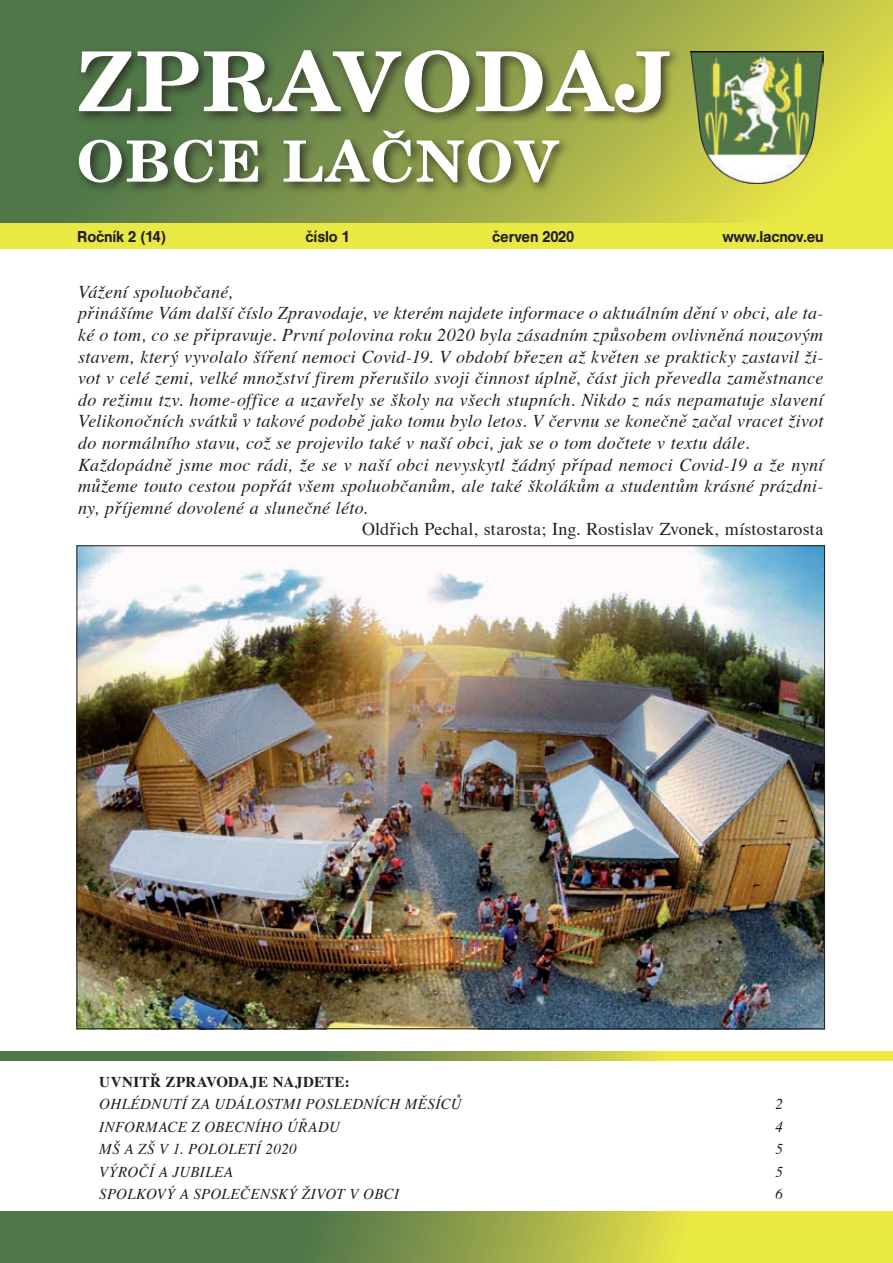
<style>
.page{position:relative;width:893px;height:1263px;background:#fff}
.page>*{position:absolute;margin:0;border:0;box-sizing:border-box;transform-origin:0 0}
.t1{font:700 82.65px "New Century Schlbk CE";letter-spacing:.02em;color:#fff;scale:1.04 1}
.t2{font:700 57px "New Century Schlbk CE";letter-spacing:.03em;color:#fff}
.t3{font:italic 18px/21.6px "Times";letter-spacing:.02em;color:#231f20}
.t4{font:18px "Times";letter-spacing:.01em;color:#231f20}
.t5{font:500 16.5px "Nimbus Sans No 5 TOT";letter-spacing:-.01em;color:#231f20}
.t6{font:italic 15px "Times";letter-spacing:.025em;color:#231f20}
.t7{font:700 15px "Times";letter-spacing:.03em;color:#231f20}
</style>
<div class="page">
<svg style="left:0;top:0;width:893px;height:223px;background:#869c48"></svg>
<svg style="left:0;top:1052px;width:893px;height:8px;background:#94a747"></svg>
<div style="left:75px;top:46px;width:717px;height:203px;background:#231f20;opacity:.75"></div>
<div style="left:0;top:223px;width:893px;height:26px;background:#eae843"></div>
<img style="left:79px;top:547px;width:744px;height:480px">
<img style="left:691px;top:51px;width:133px;height:133px">
<svg style="left:0;top:1212px;width:893px;height:51px;background:#93a647"></svg>
<h1 class="t1" style="left:77px;top:34px;width:572px">ZPRAVODAJ</h1>
<h2 class="t2" style="left:77px;top:129px;width:483px">OBCE LAČNOV</h2>
<p class="t5" style="left:77px;top:227px;width:91px">Ročník 2 (14)</p>
<p class="t5" style="left:306px;top:227px;width:46px">číslo 1</p>
<p class="t5" style="left:492px;top:227px;width:83px">červen 2020</p>
<p class="t5" style="left:722px;top:227px;width:103px">www.lacnov.eu</p>
<p class="t3" style="left:78px;top:282px;width:747px">Vážení spoluobčané,<br>přinášíme Vám další číslo Zpravodaje, ve kterém najdete informace o aktuálním dění v obci, ale ta&shy;ké o tom, co se připravuje. První polovina roku 2020 byla zásadním způsobem ovlivněná nouzovým stavem, který vyvolalo šíření nemoci Covid-19. V období březen až květen se prakticky zastavil ži&shy;vot v celé zemi, velké množství firem přerušilo svoji činnost úplně, část jich převedla zaměstnance do režimu tzv. home-office a uzavřely se školy na všech stupních. Nikdo z nás nepamatuje slavení Velikonočních svátků v takové podobě jako tomu bylo letos. V červnu se konečně začal vracet život do normálního stavu, což se projevilo také v naší obci, jak se o tom dočtete v textu dále.<br>Každopádně jsme moc rádi, že se v naší obci nevyskytl žádný případ nemoci Covid-19 a že nyní můžeme touto cestou popřát všem spoluobčanům, ale také školákům a studentům krásné prázdni&shy;ny, příjemné dovolené a slunečné léto.</p>
<p class="t4" style="left:362px;top:518px;width:463px">Oldřich Pechal, starosta; Ing. Rostislav Zvonek, místostarosta</p>
<p class="t7" style="left:99px;top:1072px;width:252px">UVNITŘ ZPRAVODAJE NAJDETE:</p>
<p class="t6" style="left:99px;top:1095px;width:364px">Ohlédn utí za událo stmi po sledních měsíc ů</p>
<p class="t6" style="left:776px;top:1095px;width:9px">2</p>
<p class="t6" style="left:99px;top:1117px;width:219px">INFORMA CE Z OBECNÍHO ÚŘADU</p>
<p class="t6" style="left:775px;top:1117px;width:9px">4</p>
<p class="t6" style="left:99px;top:1140px;width:139px">MŠ A ZŠ V 1. POLOLETÍ</p>
<p class="t6" style="left:265px;top:1140px;width:33px">2020</p>
<p class="t6" style="left:775px;top:1140px;width:9px">5</p>
<p class="t6" style="left:99px;top:1162px;width:109px">VÝROČÍ A JUBILEA</p>
<p class="t6" style="left:775px;top:1162px;width:9px">5</p>
<p class="t6" style="left:99px;top:1185px;width:302px">SPOLKOVÝ ASPOLE ČENSKÝ ŽIVOT V OBCI</p>
<p class="t6" style="left:775px;top:1185px;width:9px">6</p>
</div>
